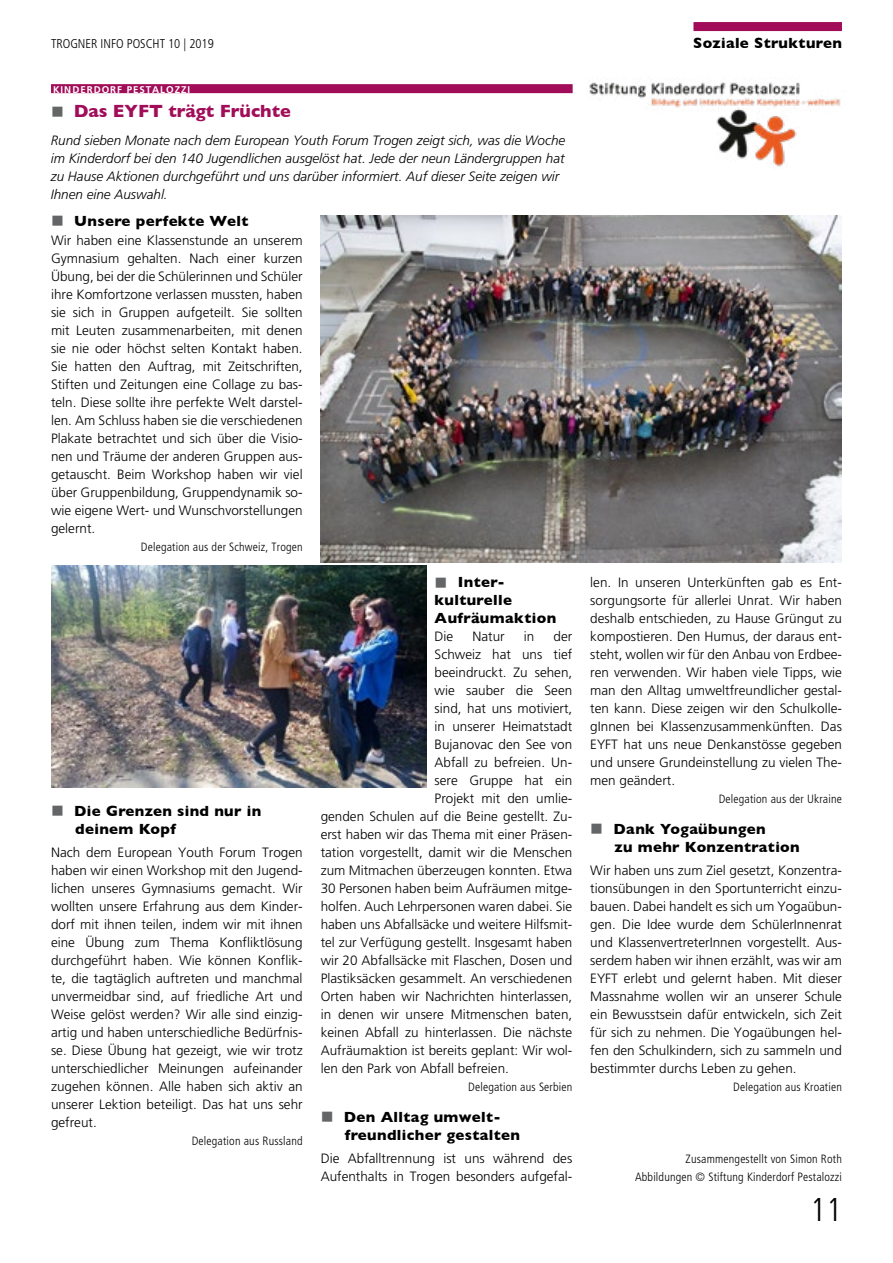
<style>
.page{position:relative;width:893px;height:1263px;background:#fff}
.page>*{position:absolute;margin:0;border:0;box-sizing:border-box;transform-origin:0 0}
.t1{font:300 condensed 33px "Frutiger";color:#000}
.t2{font:700 18px "Gill Sans";color:#a10d59}
.t3{font:700 15px/18px "Gill Sans";letter-spacing:.025em;color:#000}
.t4{font:300 13.5px/18px "Frutiger";color:#000;text-align:justify}
.t5{font:italic 300 13.5px/18px "Frutiger";color:#000}
.t6{font:300 condensed 12.75px "Frutiger";color:#000}
.t7{font:300 condensed 12px/18px "Frutiger";letter-spacing:.015em;color:#000;text-align:right}
.t8{font:700 9.75px "Frutiger";letter-spacing:.1em;color:#fff}
</style>
<div class="page">
<div style="left:693px;top:22px;width:149px;height:9px;background:#a10d59"></div>
<div style="left:51px;top:84px;width:522px;height:9px;background:#a10d59"></div>
<img style="left:321px;top:215px;width:520px;height:347px">
<img style="left:51px;top:566px;width:375px;height:222px">
<img style="left:589px;top:82px;width:252px;height:85px">
<p class="t6" style="left:51px;top:36px;width:164px">TROGNER INFO POSCHT 10 | 2019</p>
<p class="t3" style="left:693px;top:34px;width:150px">Soziale Strukturen</p>
<p class="t8" style="left:53px;top:84px;width:139px">KINDERDORF PESTALOZZI</p>
<h2 class="t2" style="left:74px;top:96px;width:218px">Das EYFT trägt Früchte</h2>
<p class="t5" style="left:51px;top:132px;width:516px">Rund sieben Monate nach dem European Youth Forum Trogen zeigt sich, was die Woche im Kinderdorf bei den 140 Jugendlichen ausgelöst hat. Jede der neun Ländergruppen hat zu Hause Aktionen durchgeführt und uns darüber informiert. Auf dieser Seite zeigen wir Ihnen eine Auswahl.</p>
<p class="t3" style="left:74px;top:211px;width:176px">Unsere perfekte Welt</p>
<p class="t4" style="left:51px;top:232px;width:253px">Wir haben eine Klassenstunde an unserem Gymnasium gehalten. Nach einer kurzen Übung, bei der die Schülerinnen und Schüler ihre Komfortzone verlassen mussten, haben sie sich in Gruppen aufgeteilt. Sie sollten mit Leuten zusammenarbeiten, mit denen sie nie oder höchst selten Kontakt haben.<br>Sie hatten den Auftrag, mit Zeitschriften, Stiften und Zeitungen eine Collage zu bas&shy;teln. Diese sollte ihre perfekte Welt darstel&shy;len. Am Schluss haben sie die verschiedenen Plakate betrachtet und sich über die Visio&shy;nen und Träume der anderen Gruppen aus&shy;getauscht. Beim Workshop haben wir viel über Gruppenbildung, Gruppendynamik so&shy;wie eigene Wert- und Wunschvorstellungen gelernt.</p>
<p class="t7" style="left:141px;top:538px;width:163px">Delegation aus der Schweiz, Trogen</p>
<p class="t3" style="left:74px;top:801px;width:189px">Die Grenzen sind nur in deinem Kopf</p>
<p class="t4" style="left:51px;top:844px;width:253px">Nach dem European Youth Forum Trogen haben wir einen Workshop mit den Jugend&shy;lichen unseres Gymnasiums gemacht. Wir wollten unsere Erfahrung aus dem Kinder&shy;dorf mit ihnen teilen, indem wir mit ihnen eine Übung zum Thema Konfliktlösung durchgeführt haben. Wie können Konflik&shy;te, die tagtäglich auftreten und manchmal unvermeidbar sind, auf friedliche Art und Weise gelöst werden? Wir alle sind einzig&shy;artig und haben unterschiedliche Bedürfnis&shy;se. Diese Übung hat gezeigt, wie wir trotz unterschiedlicher Meinungen aufeinander zugehen können. Alle haben sich aktiv an unserer Lektion beteiligt. Das hat uns sehr gefreut.</p>
<p class="t7" style="left:192px;top:1132px;width:112px">Delegation aus Russland</p>
<p class="t3" style="left:435px;top:573px;width:123px;text-indent:23px">Inter&shy;kulturelle<br>Aufräumaktion</p>
<p class="t4" style="left:435px;top:628px;width:20px">Die</p>
<p class="t4" style="left:472px;top:628px;width:34px">Natur</p>
<p class="t4" style="left:524px;top:628px;width:12px">in</p>
<p class="t4" style="left:554px;top:628px;width:20px">der</p>
<p class="t4" style="left:435px;top:646px;width:139px">Schweiz hat uns tief</p>
<p class="t4" style="left:435px;top:664px;width:139px">beeindruckt. Zu sehen,</p>
<p class="t4" style="left:435px;top:682px;width:139px">wie sauber die Seen</p>
<p class="t4" style="left:435px;top:700px;width:139px">sind, hat uns motiviert,</p>
<p class="t4" style="left:435px;top:718px;width:139px">in unserer Heimatstadt</p>
<p class="t4" style="left:435px;top:736px;width:139px">Bujanovac den See von</p>
<p class="t4" style="left:435px;top:754px;width:139px">Abfall zu befreien. Un-</p>
<p class="t4" style="left:435px;top:772px;width:139px">sere Gruppe hat ein</p>
<p class="t4" style="left:435px;top:790px;width:139px">Projekt mit den umlie-</p>
<p class="t4" style="left:321px;top:808px;width:253px">genden Schulen auf die Beine gestellt. Zu-</p>
<p class="t4" style="left:321px;top:826px;width:253px">erst haben wir das Thema mit einer Präsen-</p>
<p class="t4" style="left:321px;top:844px;width:253px">tation vorgestellt, damit wir die Menschen</p>
<p class="t4" style="left:321px;top:862px;width:253px">zum Mitmachen überzeugen konnten. Etwa</p>
<p class="t4" style="left:321px;top:880px;width:253px">30 Personen haben beim Aufräumen mitge-</p>
<p class="t4" style="left:321px;top:898px;width:253px">holfen. Auch Lehrpersonen waren dabei. Sie</p>
<p class="t4" style="left:321px;top:916px;width:253px">haben uns Abfallsäcke und weitere Hilfsmit-</p>
<p class="t4" style="left:321px;top:934px;width:253px">tel zur Verfügung gestellt. Insgesamt haben</p>
<p class="t4" style="left:321px;top:952px;width:253px">wir 20 Abfallsäcke mit Flaschen, Dosen und</p>
<p class="t4" style="left:321px;top:970px;width:253px">Plastiksäcken gesammelt. An verschiedenen</p>
<p class="t4" style="left:321px;top:988px;width:253px">Orten haben wir Nachrichten hinterlassen,</p>
<p class="t4" style="left:321px;top:1005px;width:253px">in denen wir unsere Mitmenschen baten,</p>
<p class="t4" style="left:321px;top:1023px;width:253px">keinen Abfall zu hinterlassen. Die nächste</p>
<p class="t4" style="left:321px;top:1041px;width:253px">Aufräumaktion ist bereits geplant: Wir wol-</p>
<p class="t4" style="left:321px;top:1059px;width:190px">len den Park von Abfall befreien.</p>
<p class="t7" style="left:468px;top:1078px;width:106px">Delegation aus Serbien</p>
<p class="t3" style="left:344px;top:1107px;width:178px">Den Alltag umwelt&shy;freundlicher gestalten</p>
<p class="t4" style="left:321px;top:1150px;width:253px">Die Abfalltrennung ist uns während des<br>Aufenthalts in Trogen besonders aufgefal-</p>
<p class="t4" style="left:590px;top:574px;width:253px">len. In unseren Unterkünften gab es Ent&shy;sorgungsorte für allerlei Unrat. Wir haben deshalb entschieden, zu Hause Grüngut zu kompostieren. Den Humus, der daraus ent&shy;steht, wollen wir für den Anbau von Erdbee&shy;ren verwenden. Wir haben viele Tipps, wie man den Alltag umweltfreundlicher gestal&shy;ten kann. Diese zeigen wir den Schulkolle&shy;gInnen bei Klassenzusammenkünften. Das EYFT hat uns neue Denkanstösse gegeben und unsere Grundeinstellung zu vielen The&shy;men geändert.</p>
<p class="t7" style="left:719px;top:790px;width:125px">Delegation aus der Ukraine</p>
<p class="t3" style="left:613px;top:819px;width:188px">Dank Yogaübungen<br>zu mehr Konzentration</p>
<p class="t4" style="left:590px;top:862px;width:253px">Wir haben uns zum Ziel gesetzt, Konzentra&shy;tionsübungen in den Sportunterricht einzu&shy;bauen. Dabei handelt es sich um Yogaübun&shy;gen. Die Idee wurde dem SchülerInnenrat und KlassenvertreterInnen vorgestellt. Aus&shy;serdem haben wir ihnen erzählt, was wir am EYFT erlebt und gelernt haben. Mit dieser Massnahme wollen wir an unserer Schule ein Bewusstsein dafür entwickeln, sich Zeit für sich zu nehmen. Die Yogaübungen hel&shy;fen den Schulkindern, sich zu sammeln und bestimmter durchs Leben zu gehen.</p>
<p class="t7" style="left:733px;top:1078px;width:110px">Delegation aus Kroatien</p>
<p class="t7" style="left:635px;top:1150px;width:208px">Zusammengestellt von Simon Roth<br>Abbildungen © Stiftung Kinderdorf Pestalozzi</p>
<h1 class="t1" style="left:810px;top:1191px;width:33px">11</h1>
</div>
